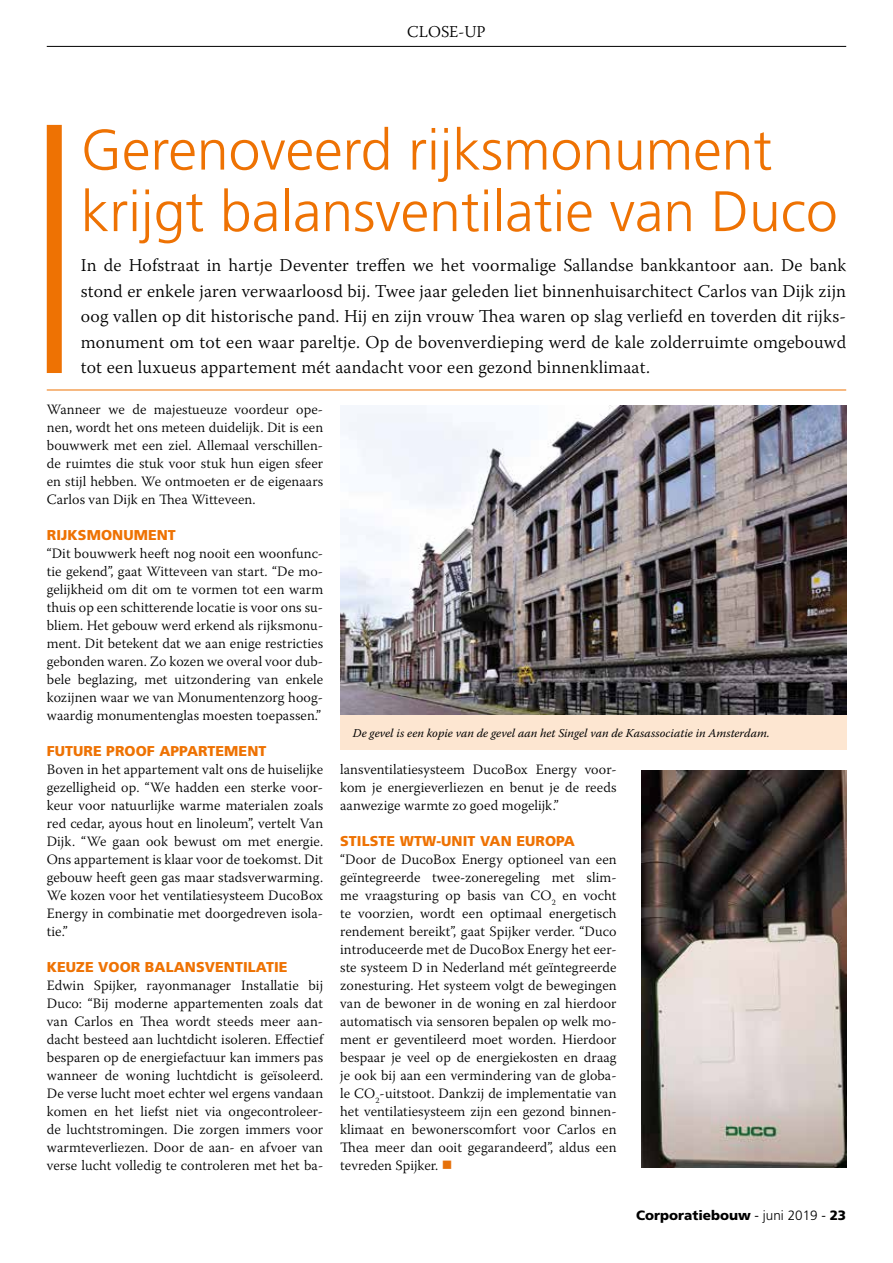
<style>
.page{position:relative;width:893px;height:1263px;background:#fff}
.page>*{position:absolute;margin:0;border:0;box-sizing:border-box;transform-origin:0 0}
.t1{font:300 57px/61.5px "Frutiger";color:#ee7203}
.t2{font:300 18px/25.5px "Warnock Pro";letter-spacing:.01em;color:#000;text-align:justify}
.t3{font:300 16.5px "Warnock Pro";letter-spacing:.005em;color:#000}
.t4{font:300 14.25px/18px "Warnock Pro";letter-spacing:.005em;color:#000;text-align:justify}
.t5{font:900 14.25px "Frutiger";letter-spacing:.005em;color:#ee7203}
.t6{font:900 13.5px "Frutiger";color:#000}
.t7{font:italic 12px "Warnock Pro";color:#000}
.s1{color:#e6710a}
.s2{font-weight:300}
</style>
<div class="page">
<hr style="left:47px;top:46px;width:799px;height:1px;background:#000">
<div style="left:47px;top:125px;width:15px;height:248px;background:#ee7203"></div>
<hr style="left:47px;top:390px;width:799px;height:1px;background:#ee7203">
<img style="left:642px;top:770px;width:204px;height:397px">
<img style="left:340px;top:406px;width:506px;height:309px">
<div style="left:340px;top:715px;width:506px;height:34px;background:#fde6d1"></div>
<p class="t3" style="left:407px;top:22px;width:80px">CLOSE-UP</p>
<h1 class="t1" style="left:81px;top:119px;width:758px">Gerenoveerd rijksmonument krijgt balansventilatie van Duco</h1>
<p class="t2" style="left:81px;top:252px;width:767px">In de Hofstraat in hartje Deventer treffen we het voormalige Sallandse bankkantoor aan. De bank stond er enkele jaren verwaarloosd bij. Twee jaar geleden liet binnenhuisarchitect Carlos van Dijk zijn oog vallen op dit historische pand. Hij en zijn vrouw Thea waren op slag verliefd en toverden dit rijks&shy;monument om tot een waar pareltje. Op de bovenverdieping werd de kale zolderruimte omgebouwd tot een luxueus appartement mét aandacht voor een gezond binnenklimaat.</p>
<p class="t4" style="left:47px;top:400px;width:278px">Wanneer we de majestueuze voordeur ope&shy;nen, wordt het ons meteen duidelijk. Dit is een bouwwerk met een ziel. Allemaal verschillen&shy;de ruimtes die stuk voor stuk hun eigen sfeer en stijl hebben. We ontmoeten er de eigenaars Carlos van Dijk en Thea Witteveen.</p>
<p class="t5" style="left:47px;top:526px;width:131px">RIJKSMONUMENT</p>
<p class="t4" style="left:47px;top:544px;width:278px">“Dit bouwwerk heeft nog nooit een woonfunc&shy;tie gekend”, gaat Witteveen van start. “De mo&shy;gelijkheid om dit om te vormen tot een warm thuis op een schitterende locatie is voor ons su&shy;bliem. Het gebouw werd erkend als rijksmonu&shy;ment. Dit betekent dat we aan enige restricties gebonden waren. Zo kozen we overal voor dub&shy;bele beglazing, met uitzondering van enkele kozijnen waar we van Monumentenzorg hoog&shy;waardig monumentenglas moesten toepassen.”</p>
<p class="t5" style="left:47px;top:742px;width:221px">FUTURE PROOF APPARTEMENT</p>
<p class="t4" style="left:47px;top:760px;width:278px">Boven in het appartement valt ons de huiselijke gezelligheid op. “We hadden een sterke voor&shy;keur voor natuurlijke warme materialen zoals red cedar, ayous hout en linoleum”, vertelt Van Dijk. “We gaan ook bewust om met energie.<br>Ons appartement is klaar voor de toekomst. Dit gebouw heeft geen gas maar stadsverwarming.<br>We kozen voor het ventilatiesysteem DucoBox Energy in combinatie met doorgedreven isola&shy;tie.”</p>
<p class="t5" style="left:47px;top:958px;width:242px">KEUZE VOOR BALANSVENTILATIE</p>
<p class="t4" style="left:47px;top:976px;width:278px">Edwin Spijker, rayonmanager Installatie bij Duco: “Bij moderne appartementen zoals dat van Carlos en Thea wordt steeds meer aan&shy;dacht besteed aan luchtdicht isoleren. Effectief besparen op de energiefactuur kan immers pas wanneer de woning luchtdicht is geïsoleerd.<br>De verse lucht moet echter wel ergens vandaan komen en het liefst niet via ongecontroleer&shy;de luchtstromingen. Die zorgen immers voor warmteverliezen. Door de aan- en afvoer van verse lucht volledig te controleren met het ba-</p>
<p class="t7" style="left:353px;top:726px;width:418px">De gevel is een kopie van de gevel aan het Singel van de Kasassociatie in Amsterdam.</p>
<p class="t4" style="left:340px;top:760px;width:278px">lansventilatiesysteem DucoBox Energy voor&shy;kom je energieverliezen en benut je de reeds aanwezige warmte zo goed mogelijk.”</p>
<p class="t5" style="left:340px;top:832px;width:236px">STILSTE WTW-UNIT VAN EUROPA</p>
<p class="t4" style="left:340px;top:850px;width:278px">“Door de DucoBox Energy optioneel van een geïntegreerde twee-zoneregeling met slim&shy;me vraagsturing op basis van CO<sub>2</sub> en vocht te voorzien, wordt een optimaal energetisch rendement bereikt”, gaat Spijker verder. “Duco introduceerde met de DucoBox Energy het eer&shy;ste systeem D in Nederland mét geïntegreerde zonesturing. Het systeem volgt de bewegingen van de bewoner in de woning en zal hierdoor automatisch via sensoren bepalen op welk mo&shy;ment er geventileerd moet worden. Hierdoor bespaar je veel op de energiekosten en draag je ook bij aan een vermindering van de globa&shy;le CO<sub>2</sub>-uitstoot. Dankzij de implementatie van het ventilatiesysteem zijn een gezond binnen&shy;klimaat en bewonerscomfort voor Carlos en Thea meer dan ooit gegarandeerd”, aldus een tevreden Spijker. <span class="s1">■</span></p>
<p class="t6" style="left:636px;top:1207px;width:212px">Corporatiebouw <span class="s2">- juni 2019 -</span> 23</p>
</div>
